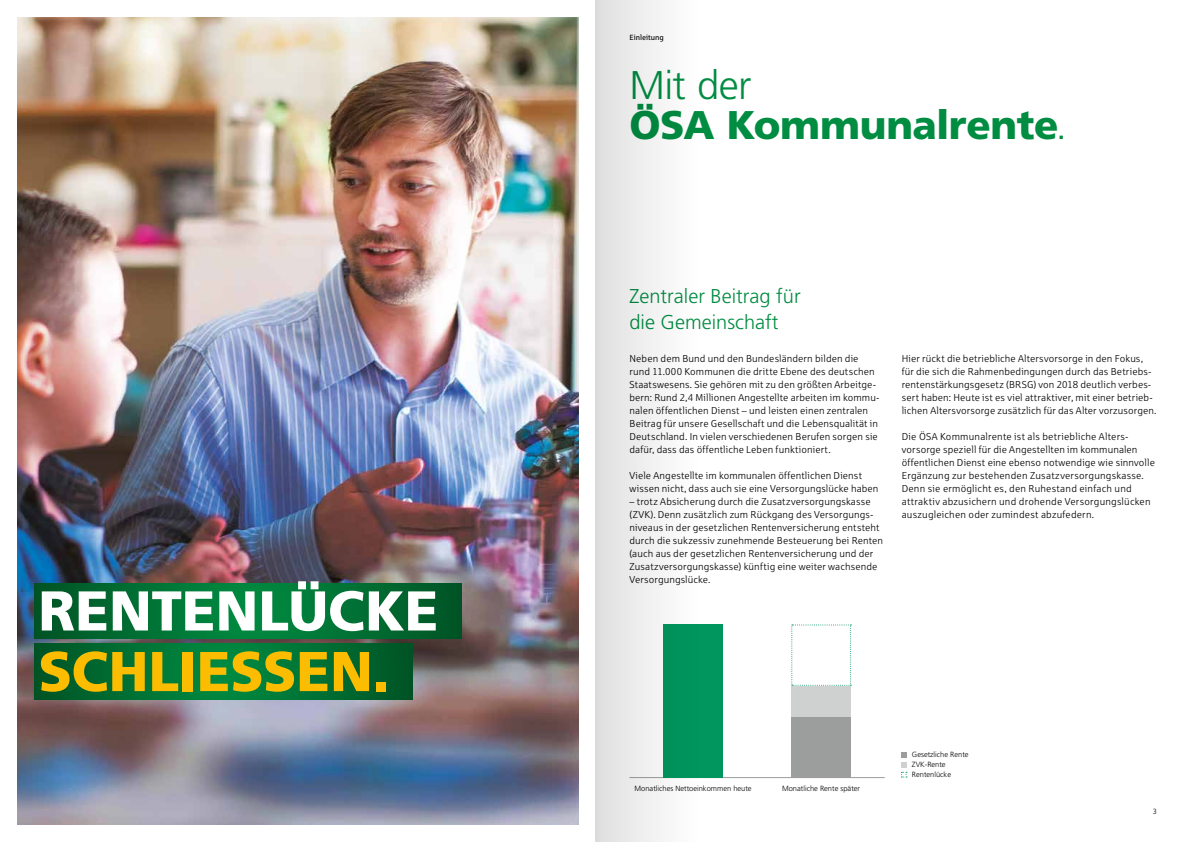
<style>
.page{position:relative;width:1191px;height:842px;background:#fff}
.page>*{position:absolute;margin:0;border:0;box-sizing:border-box;transform-origin:0 0}
.t1{font:900 56px "Frutiger";color:#fff}
.t2{font:900 56px "Frutiger";color:#fcbd00}
.t3{font:900 40px/40px "Frutiger";letter-spacing:-.01em;color:#008c41}
.t4{font:300 20px/26px "Frutiger";color:#008c41}
.t5{font:10px/13px "Sparkasse Lt";letter-spacing:.01em;color:#000}
.t6{font:300 7.5px/10px "Frutiger";color:#000}
.t7{font:7.5px "Sparkasse Rg";color:#000}
.t8{font:7.5px "Sparkasse Lt";color:#000}
.s1{font-weight:300}
</style>
<div class="page">
<img style="left:17px;top:17px;width:561px;height:808px">
<hr style="left:629px;top:777px;width:255px;height:1px;background:#9c9d9d">
<svg style="left:34px;top:583px;width:427px;height:56px;background:#006f33"></svg>
<svg style="left:34px;top:644px;width:379px;height:55px;background:#006f33"></svg>
<svg style="left:901px;top:752px;width:6px;height:25px"></svg>
<div style="left:663px;top:624px;width:60px;height:153px;background:#00965e"></div>
<div style="left:791px;top:716px;width:60px;height:61px;background:#9c9d9d"></div>
<div style="left:791px;top:686px;width:60px;height:30px;background:#cfd0d0"></div>
<svg style="left:791px;top:624px;width:60px;height:62px"></svg>
<svg style="left:595px;top:0;width:104px;height:842px"></svg>
<h1 class="t1" style="left:38px;top:577px;width:401px">RENTENLÜCKE</h1>
<h1 class="t2" style="left:38px;top:638px;width:353px">SCHLIESSEN.</h1>
<p class="t7" style="left:629px;top:33px;width:36px">Einleitung</p>
<h2 class="t3" style="left:629px;top:65px;width:439px"><span class="s1">Mit der<br></span>ÖSA Kommunalrente<span class="s1">.</span></h2>
<h3 class="t4" style="left:629px;top:283px;width:173px">Zentraler Beitrag für die Gemeinschaft</h3>
<p class="t5" style="left:629px;top:351px;width:251px">Neben dem Bund und den Bundesländern bilden die rund 11.000 Kommunen die dritte Ebene des deutschen Staatswesens. Sie gehören mit zu den größten Arbeitge&shy;bern: Rund 2,4 Millionen Angestellte arbeiten im kommu&shy;nalen öffentlichen Dienst – und leisten einen zentralen Beitrag für unsere Gesellschaft und die Lebensqualität in Deutschland. In vielen verschiedenen Berufen sorgen sie dafür, dass das öffentliche Leben funktioniert.</p>
<p class="t5" style="left:629px;top:468px;width:250px">Viele Angestellte im kommunalen öffentlichen Dienst wissen nicht, dass auch sie eine Versorgungslücke haben</p>
<p class="t5" style="left:629px;top:494px;width:255px">– trotz Absicherung durch die Zusatzversorgungskasse (ZVK). Denn zusätzlich zum Rückgang des Versorgungs&shy;niveaus in der gesetzlichen Rentenversicherung entsteht durch die sukzessiv zunehmende Besteuerung bei Renten (auch aus der gesetzlichen Rentenversicherung und der Zusatzversorgungskasse) künftig eine weiter wachsende Versorgungslücke.</p>
<p class="t5" style="left:901px;top:351px;width:256px">Hier rückt die betriebliche Altersvorsorge in den Fokus, für die sich die Rahmenbedingungen durch das Betriebs&shy;rentenstärkungsgesetz (BRSG) von 2018 deutlich verbes&shy;sert haben: Heute ist es viel attraktiver, mit einer betrieb&shy;lichen Altersvorsorge zusätzlich für das Alter vorzusorgen.</p>
<p class="t5" style="left:901px;top:429px;width:255px">Die ÖSA Kommunalrente ist als betriebliche Alters&shy;vorsorge speziell für die Angestellten im kommunalen öffentlichen Dienst eine ebenso notwendige wie sinnvolle Ergänzung zur bestehenden Zusatzversorgungskasse.<br>Denn sie ermöglicht es, den Ruhestand einfach und attraktiv abzusichern und drohende Versorgungslücken auszugleichen oder zumindest abzufedern.</p>
<p class="t6" style="left:634px;top:783px;width:119px">Monatliches Nettoeinkommen heute</p>
<p class="t6" style="left:782px;top:783px;width:79px">Monatliche Rente später</p>
<p class="t6" style="left:912px;top:749px;width:58px">Gesetzliche Rente<br>ZVK-Rente<br>Rentenlücke</p>
<p class="t8" style="left:1152px;top:807px;width:6px">3</p>
</div>
